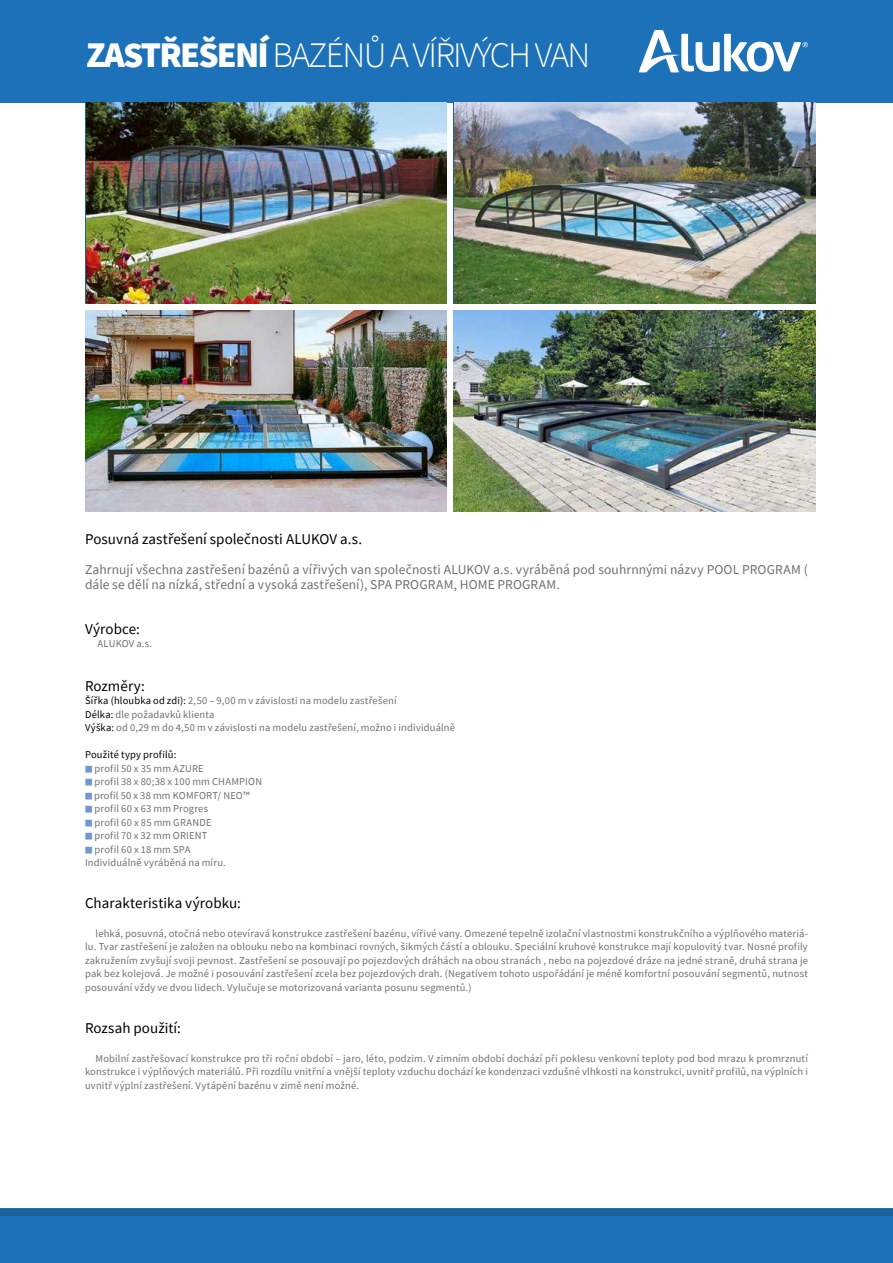
<style>
.page{position:relative;width:893px;height:1263px;background:#fff}
.page>*{position:absolute;margin:0;border:0;box-sizing:border-box;transform-origin:0 0}
.t1{font:300 36px "Source Sans Pro";letter-spacing:-.05em;color:#fff}
.t2{font:15px "Source Sans Pro";letter-spacing:.005em;color:#000}
.t3{font:13.5px/15px "Source Sans Pro";letter-spacing:.01em;color:#706f6f}
.t4{font:10.5px/13.5px "Source Sans Pro";letter-spacing:.015em;color:#706f6f}
.t5{font:10.5px "Source Sans Pro";letter-spacing:.015em;color:#000}
.s1{font-weight:900}
.s2{color:#000}
.s3{font-size:8.25px;color:#7397cf}
</style>
<div class="page">
<div style="left:0;top:1209px;width:893px;height:54px;background:#1d71b8"></div>
<div style="left:0;top:1209px;width:893px;height:6px;background:#1d619d"></div>
<div style="left:0;top:0;width:893px;height:102px;background:#1d71b8"></div>
<svg style="left:638px;top:30px;width:170px;height:43px"></svg>
<img style="left:86px;top:102px;width:360px;height:202px">
<img style="left:455px;top:102px;width:360px;height:202px">
<img style="left:85px;top:310px;width:361px;height:202px">
<img style="left:454px;top:310px;width:361px;height:202px">
<h1 class="t1" style="left:86px;top:33px;width:506px"><span class="s1">ZASTŘEŠENÍ</span> BAZÉNŮ A VÍŘIVÝCH VAN</h1>
<h2 class="t2" style="left:85px;top:529px;width:279px">Posuvná zastřešení společnosti ALUKOV a.s.</h2>
<p class="t3" style="left:85px;top:562px;width:724px">Zahrnují všechna zastřešení bazénů a vířivých van společnosti ALUKOV a.s. vyráběná pod souhrnnými názvy POOL PROGRAM ( dále se dělí na nízká, střední a vysoká zastřešení), SPA PROGRAM, HOME PROGRAM.</p>
<h2 class="t2" style="left:85px;top:619px;width:56px">Výrobce:</h2>
<p class="t4" style="left:98px;top:637px;width:56px">ALUKOV a.s.</p>
<h2 class="t2" style="left:85px;top:676px;width:61px">Rozměry:</h2>
<p class="t4" style="left:85px;top:694px;width:372px"><span class="s2">Šířka (hloubka od zdi):</span> 2,50 – 9,00 m v závislosti na modelu zastřešení<br><span class="s2">Délka:</span> dle požadavků klienta<br><span class="s2">Výška:</span> od 0,29 m do 4,50 m v závislosti na modelu zastřešení, možno i individuálně</p>
<p class="t5" style="left:85px;top:748px;width:93px">Použité typy profilů:</p>
<p class="t4" style="left:85px;top:762px;width:120px"><span class="s3">■</span> profil 50 x 35 mm AZURE</p>
<p class="t4" style="left:85px;top:775px;width:179px"><span class="s3">■</span> profil 38 x 80;38 x 100 mm CHAMPION</p>
<p class="t4" style="left:85px;top:789px;width:166px"><span class="s3">■</span> profil 50 x 38 mm KOMFORT/ NEO™</p>
<p class="t4" style="left:85px;top:802px;width:125px"><span class="s3">■</span> profil 60 x 63 mm Progres</p>
<p class="t4" style="left:85px;top:816px;width:128px"><span class="s3">■</span> profil 60 x 85 mm GRANDE</p>
<p class="t4" style="left:85px;top:829px;width:124px"><span class="s3">■</span> profil 70 x 32 mm ORIENT</p>
<p class="t4" style="left:85px;top:843px;width:142px"><span class="s3">■</span> profil 60 x 18 mm SPA<br>Individuálně vyráběná na míru.</p>
<h2 class="t2" style="left:85px;top:894px;width:157px">Charakteristika výrobku:</h2>
<p class="t4" style="left:85px;top:927px;width:724px;text-align:justify;text-indent:10px">lehká, posuvná, otočná nebo otevíravá konstrukce zastřešení bazénu, vířivé vany. Omezené tepelně izolační vlastnostmi konstrukčního a výplňového materiá&shy;lu. Tvar zastřešení je založen na oblouku nebo na kombinaci rovných, šikmých částí a oblouku. Speciální kruhové konstrukce mají kopulovitý tvar. Nosné profily zakružením zvyšují svoji pevnost. Zastřešení se posouvají po pojezdových dráhách na obou stranách , nebo na pojezdové dráze na jedné straně, druhá strana je pak bez kolejová. Je možné i posouvání zastřešení zcela bez pojezdových drah. (Negativem tohoto uspořádání je méně komfortní posouvání segmentů, nutnost posouvání vždy ve dvou lidech. Vylučuje se motorizovaná varianta posunu segmentů.)</p>
<h2 class="t2" style="left:85px;top:1018px;width:97px">Rozsah použití:</h2>
<p class="t4" style="left:85px;top:1051px;width:724px;text-align:justify;text-indent:10px">Mobilní zastřešovací konstrukce pro tři roční období – jaro, léto, podzim. V zimním období dochází při poklesu venkovní teploty pod bod mrazu k promrznutí konstrukce i výplňových materiálů. Při rozdílu vnitřní a vnější teploty vzduchu dochází ke kondenzaci vzdušné vlhkosti na konstrukci, uvnitř profilů, na výplních i uvnitř výplní zastřešení. Vytápění bazénu v zimě není možné.</p>
</div>
